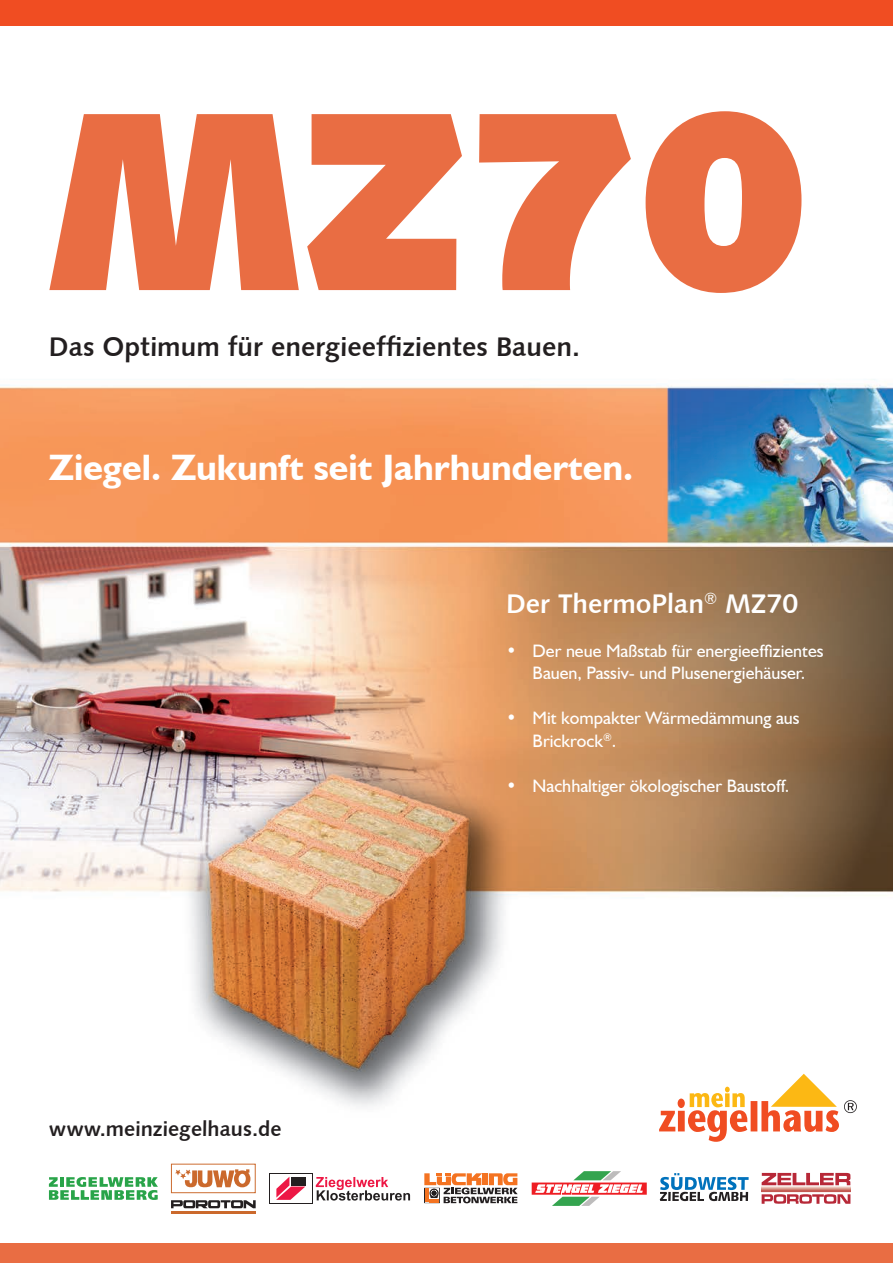
<style>
.page{position:relative;width:893px;height:1263px;background:#fff}
.page>*{position:absolute;margin:0;border:0;box-sizing:border-box;transform-origin:0 0}
.t1{font:255px "Humanist 531 BT Ultra Black A";color:#e96d43}
.t2{font:700 36.75px "Humanist 521 BT";color:#fff}
.t3{font:27px "Humanist 531 BT Bold A";color:#231f20}
.t4{font:27px "Humanist 531 BT Bold A";color:#fff}
.t5{font:21px "Humanist 531 BT Bold A";color:#231f20}
.t6{font:18px/22.5px "Humanist 521 BT";color:#fff;text-align:center}
</style>
<div class="page">
<img style="left:0;top:379px;width:893px;height:865px">
<div style="left:0;top:0;width:893px;height:26px;background:#f04d22"></div>
<div style="left:0;top:1244px;width:893px;height:19px;background:#e96d43"></div>
<svg style="left:659px;top:1074px;width:198px;height:68px"></svg>
<svg style="left:49px;top:1177px;width:109px;height:23px"></svg>
<svg style="left:171px;top:1164px;width:85px;height:30px"></svg>
<hr style="left:171px;top:1164px;width:84px;height:1px;background:#cb692c">
<hr style="left:171px;top:1211px;width:85px;height:2px;background:#cb692c">
<svg style="left:171px;top:1200px;width:85px;height:8px"></svg>
<div style="left:269px;top:1173px;width:44px;height:31px;background:#fff"></div>
<svg style="left:276px;top:1177px;width:29px;height:23px"></svg>
<svg style="left:316px;top:1177px;width:94px;height:23px"></svg>
<svg style="left:532px;top:1171px;width:115px;height:35px"></svg>
<svg style="left:424px;top:1173px;width:93px;height:30px"></svg>
<svg style="left:762px;top:1173px;width:88px;height:12px"></svg>
<svg style="left:762px;top:1194px;width:88px;height:10px"></svg>
<img style="left:762px;top:1186px;width:88px;height:6px">
<svg style="left:660px;top:1173px;width:89px;height:28px"></svg>
<h1 class="t1" style="left:49px;top:38px;width:761px">MZ70</h1>
<h3 class="t3" style="left:49px;top:330px;width:533px">Das Optimum für energieeffizientes Bauen.</h3>
<h2 class="t2" style="left:49px;top:445px;width:586px">Ziegel. Zukunft seit Jahrhunderten.</h2>
<p class="t5" style="left:49px;top:1115px;width:234px">www.meinziegelhaus.de</p>
<h3 class="t4" style="left:506px;top:587px;width:294px">Der ThermoPlan<sup>®</sup> MZ70</h3>
<p class="t6" style="left:506px;top:639px;width:319px">• Der neue Maßstab für energieeffizientes<br>Bauen, Passiv- und Plusenergiehäuser.</p>
<p class="t6" style="left:533px;top:707px;width:269px;text-align:left;text-indent:-27px">• Mit kompakter Wärmedämmung aus<br>Brickrock<sup>®</sup>.</p>
<p class="t6" style="left:506px;top:774px;width:285px">• Nachhaltiger ökologischer Baustoff.</p>
</div>
